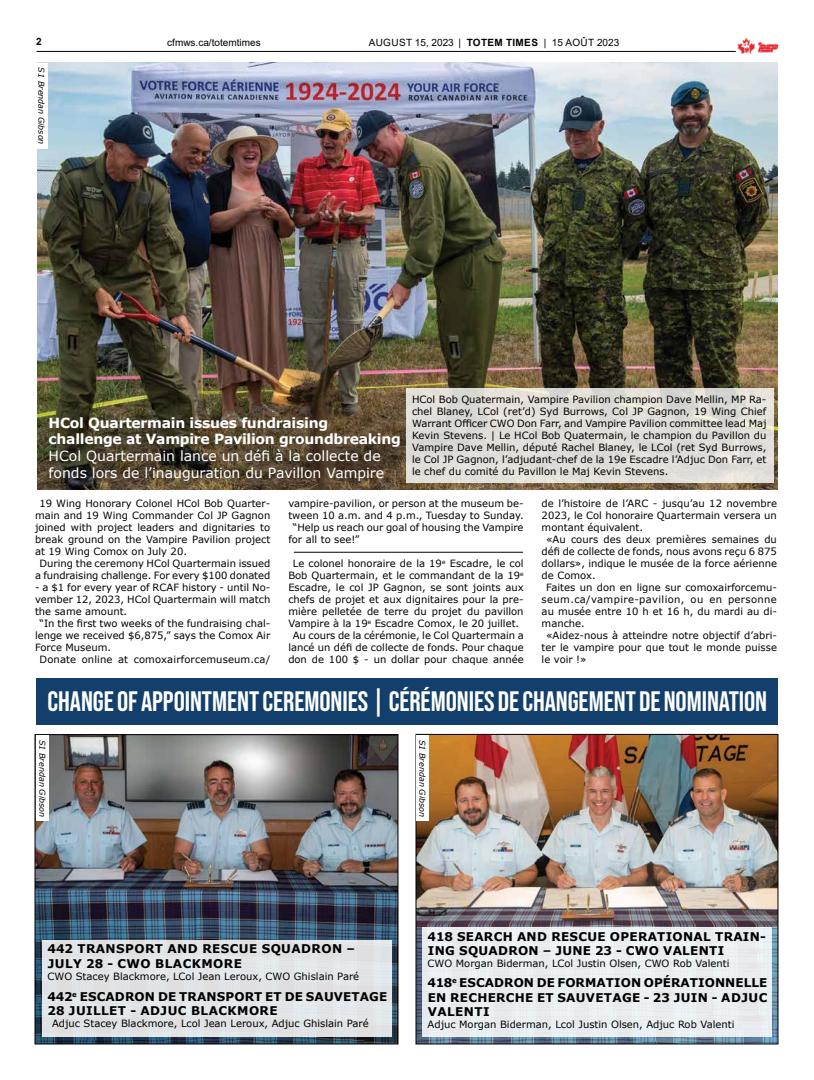
<style>
.page{position:relative;width:814px;height:1080px;background:#fff}
.page>*{position:absolute;margin:0;border:0;box-sizing:border-box;transform-origin:0 0}
.t1{font:28px "Bebas Neue";letter-spacing:-.005em;color:#fff}
.t2{font:14px/16.8px "Verdana";color:#fff}
.t3{font:700 14px/16.8px "Verdana";letter-spacing:-.02em;color:#fff}
.t4{font:700 12px/14.4px "Verdana";letter-spacing:.025em;color:#000}
.t5{font:10px/12px "Verdana";color:#000;text-align:center}
.t6{font:10px "Arial";color:#000}
.t7{font:10px "Verdana";letter-spacing:.035em;color:#000}
.t8{font:700 10px "Arial";color:#000}
.t9{font:italic 8px "Verdana";color:#000}
.s1{font-weight:700}
</style>
<div class="page">
<hr style="left:36px;top:51px;width:699px;height:1px;background:#000">
<img style="left:735px;top:37px;width:44px;height:17px">
<img style="left:37px;top:63px;width:741px;height:427px">
<div style="left:35px;top:63px;width:13px;height:86px;background:#fff"></div>
<svg style="left:406px;top:388px;width:367px;height:95px;background:#e0ddd7"></svg>
<img style="left:37px;top:736px;width:359px;height:306px">
<div style="left:35px;top:734px;width:363px;height:310px;border:1px solid #000"></div>
<div style="left:36px;top:678px;width:742px;height:46px;background:#133f6c"></div>
<div style="left:42px;top:940px;width:350px;height:97px;background:#e1e4e6"></div>
<img style="left:418px;top:736px;width:358px;height:306px">
<div style="left:416px;top:734px;width:362px;height:310px;border:1px solid #000"></div>
<div style="left:422px;top:927px;width:350px;height:110px;background:#eaedf1"></div>
<div style="left:36px;top:735px;width:13px;height:86px;background:#fff"></div>
<div style="left:416px;top:735px;width:13px;height:86px;background:#fff"></div>
<hr style="left:294px;top:552px;width:229px;height:1px;background:#000">
<p class="t8" style="left:36px;top:35px;width:7px">2</p>
<p class="t6" style="left:167px;top:36px;width:95px">cfmws.ca/totemtimes</p>
<p class="t6" style="left:369px;top:36px;width:252px">AUGUST 15, 2023 | <span class="s1">TOTEM TIMES</span> | 15 AOÛT 2023</p>
<p class="t9" style="left:47px;top:67px;width:79px;rotate:90deg">S1 Brendan Gibson</p>
<h2 class="t3" style="left:49px;top:414px;width:354px">HCol Quartermain issues fundraising challenge at Vampire Pavilion groundbreaking</h2>
<h2 class="t2" style="left:49px;top:447px;width:337px">HCol Quartermain lance un défi à la collecte de fonds lors de l’inauguration du Pavillon Vampire</h2>
<p class="t5" style="left:412px;top:394px;width:356px;text-align:justify">HCol Bob Quatermain, Vampire Pavilion champion Dave Mellin, MP Ra&shy;chel Blaney, LCol (ret’d) Syd Burrows, Col JP Gagnon, 19 Wing Chief Warrant Officer CWO Don Farr, and Vampire Pavilion committee lead Maj Kevin Stevens. | Le HCol Bob Quatermain, le champion du Pavillon du Vampire Dave Mellin, député Rachel Blaney, le LCol (ret Syd Burrows, le Col JP Gagnon, l’adjudant-chef de la 19e Escadre l’Adjuc Don Farr, et le chef du comité du Pavillon le Maj Kevin Stevens.</p>
<p class="t5" style="left:40px;top:498px;width:232px">19 Wing Honorary Colonel HCol Bob Quarter-</p>
<p class="t5" style="left:35px;top:510px;width:237px">main and 19 Wing Commander Col JP Gagnon</p>
<p class="t5" style="left:35px;top:522px;width:237px">joined with project leaders and dignitaries to</p>
<p class="t5" style="left:35px;top:534px;width:237px">break ground on the Vampire Pavilion project</p>
<p class="t5" style="left:35px;top:546px;width:153px">at 19 Wing Comox on July 20.</p>
<p class="t5" style="left:39px;top:558px;width:232px">During the ceremony HCol Quartermain issued</p>
<p class="t5" style="left:35px;top:570px;width:237px">a fundraising challenge. For every $100 donated</p>
<p class="t5" style="left:35px;top:582px;width:237px">- a $1 for every year of RCAF history - until No-</p>
<p class="t5" style="left:35px;top:594px;width:237px">vember 12, 2023, HCol Quartermain will match</p>
<p class="t5" style="left:35px;top:606px;width:94px">the same amount.</p>
<p class="t5" style="left:39px;top:618px;width:232px">“In the first two weeks of the fundraising chal-</p>
<p class="t5" style="left:35px;top:630px;width:237px">lenge we received $6,875,” says the Comox Air</p>
<p class="t5" style="left:35px;top:642px;width:78px">Force Museum.</p>
<p class="t5" style="left:39px;top:654px;width:232px">Donate online at comoxairforcemuseum.ca/</p>
<p class="t5" style="left:288px;top:498px;width:237px">vampire-pavilion, or person at the museum be-</p>
<p class="t5" style="left:288px;top:510px;width:237px">tween 10 a.m. and 4 p.m., Tuesday to Sunday.</p>
<p class="t5" style="left:293px;top:522px;width:232px">“Help us reach our goal of housing the Vampire</p>
<p class="t5" style="left:288px;top:534px;width:73px">for all to see!”</p>
<p class="t5" style="left:288px;top:558px;width:237px">Le colonel honoraire de la 19<sup>e</sup> Escadre, le col Bob Quartermain, et le commandant de la 19<sup>e </sup>Escadre, le col JP Gagnon, se sont joints aux chefs de projet et aux dignitaires pour la pre&shy;mière pelletée de terre du projet du pavillon Vampire à la 19<sup>e</sup> Escadre Comox, le 20 juillet.<br>Au cours de la cérémonie, le Col Quartermain a lancé un défi de collecte de fonds. Pour chaque don de 100 $ - un dollar pour chaque année</p>
<p class="t5" style="left:541px;top:498px;width:237px">de l’histoire de l’ARC - jusqu’au 12 novembre</p>
<p class="t5" style="left:541px;top:510px;width:237px">2023, le Col honoraire Quartermain versera un</p>
<p class="t5" style="left:541px;top:522px;width:103px">montant équivalent.</p>
<p class="t5" style="left:546px;top:534px;width:232px">«Au cours des deux premières semaines du</p>
<p class="t5" style="left:541px;top:546px;width:237px">défi de collecte de fonds, nous avons reçu 6 875</p>
<p class="t5" style="left:541px;top:558px;width:237px">dollars», indique le musée de la force aérienne</p>
<p class="t5" style="left:541px;top:570px;width:56px">de Comox.</p>
<p class="t5" style="left:546px;top:582px;width:232px">Faites un don en ligne sur comoxairforcemu-</p>
<p class="t7" style="left:541px;top:593px;width:237px">seum.ca/vampire-pavilion, ou en personne</p>
<p class="t5" style="left:541px;top:606px;width:237px">au musée entre 10 h et 16 h, du mardi au di-</p>
<p class="t5" style="left:541px;top:618px;width:45px">manche.</p>
<p class="t5" style="left:546px;top:630px;width:232px">«Aidez-nous à atteindre notre objectif d’abri-</p>
<p class="t5" style="left:541px;top:642px;width:237px">ter le vampire pour que tout le monde puisse</p>
<p class="t5" style="left:541px;top:654px;width:47px">le voir !»</p>
<h1 class="t1" style="left:48px;top:685px;width:721px">CHANGE OF APPOINTMENT CEREMONIES | CÉRÉMONIES DE CHANGEMENT DE NOMINATION</h1>
<p class="t9" style="left:48px;top:740px;width:79px;rotate:90deg">S1 Brendan Gibson</p>
<p class="t9" style="left:428px;top:740px;width:79px;rotate:90deg">S1 Brendan Gibson</p>
<p class="t4" style="left:48px;top:941px;width:309px">442 TRANSPORT AND RESCUE SQUADRON –<br>JULY 28 - CWO BLACKMORE</p>
<p class="t5" style="left:48px;top:970px;width:313px">CWO Stacey Blackmore, LCol Jean Leroux, CWO Ghislain Paré</p>
<p class="t4" style="left:48px;top:989px;width:341px">442<sup>e</sup> ESCADRON DE TRANSPORT ET DE SAUVETAGE<br>28 JUILLET - ADJUC BLACKMORE</p>
<p class="t5" style="left:52px;top:1017px;width:318px">Adjuc Stacey Blackmore, Lcol Jean Leroux, Adjuc Ghislain Paré</p>
<p class="t4" style="left:427px;top:929px;width:340px">418 SEARCH AND RESCUE OPERATIONAL TRAIN-<br>ING SQUADRON – JUNE 23 - CWO VALENTI</p>
<p class="t5" style="left:427px;top:958px;width:303px">CWO Morgan Biderman, LCol Justin Olsen, CWO Rob Valenti</p>
<p class="t4" style="left:427px;top:975px;width:341px;text-align:justify">418<sup>e</sup> ESCADRON DE FORMATION OPÉRATIONNELLE EN RECHERCHE ET SAUVETAGE - 23 JUIN - ADJUC VALENTI</p>
<p class="t5" style="left:427px;top:1018px;width:308px">Adjuc Morgan Biderman, Lcol Justin Olsen, Adjuc Rob Valenti</p>
</div>
